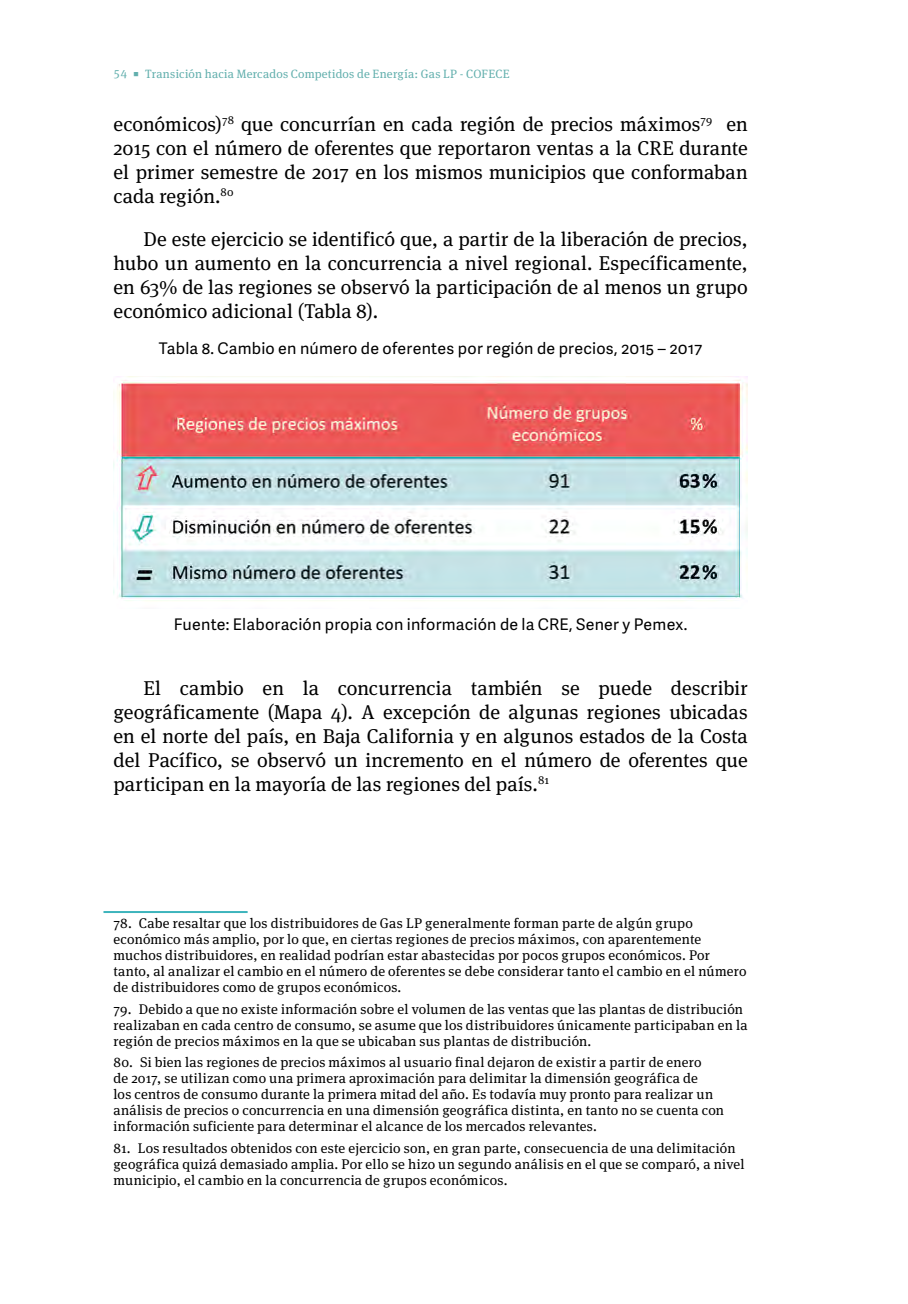
<style>
.page{position:relative;width:908px;height:1304px;background:#fff}
.page>*{position:absolute;margin:0;border:0;box-sizing:border-box;transform-origin:0 0}
.t1{font:20px/24px "Meta Serif Pro";color:#000;text-align:justify}
.t2{font:16px "Adelle Sans";letter-spacing:.015em;color:#000}
.t3{font:14px/16px "Meta Serif Pro";letter-spacing:.015em;color:#000}
.t4{font:12px "Meta Serif Pro";letter-spacing:.02em;color:#62afad}
.s1{font-family:"Adelle Sans"}
</style>
<div class="page">
<hr style="left:103px;top:911px;width:144px;height:2px;background:#3db4bc">
<img style="left:113px;top:376px;width:634px;height:225px">
<p class="t4" style="left:113px;top:65px;width:397px">54 <span class="s1">Q</span> Transición hacia Mercados Competidos de Energía: Gas LP - COFECE</p>
<h1 class="t1" style="left:113px;top:111px;width:635px">económicos)<sup>78</sup> que concurrían en cada región de precios máximos<sup>79</sup> en 2015 con el número de oferentes que reportaron ventas a la CRE durante el primer semestre de 2017 en los mismos municipios que conformaban cada región.<sup>80</sup></h1>
<p class="t1" style="left:113px;top:226px;width:635px;text-indent:30px">De este ejercicio se identificó que, a partir de la liberación de precios, hubo un aumento en la concurrencia a nivel regional. Específicamente, en 63% de las regiones se observó la participación de al menos un grupo económico adicional (Tabla 8).</p>
<p class="t2" style="left:159px;top:337px;width:544px">Tabla 8. Cambio en número de oferentes por región de precios, 2015 – 2017</p>
<p class="t2" style="left:174px;top:613px;width:515px">Fuente: Elaboración propia con información de la CRE, Sener y Pemex.</p>
<p class="t1" style="left:113px;top:675px;width:635px;text-indent:30px">El cambio en la concurrencia también se puede describir geográficamente (Mapa 4). A excepción de algunas regiones ubicadas en el norte del país, en Baja California y en algunos estados de la Costa del Pacífico, se observó un incremento en el número de oferentes que participan en la mayoría de las regiones del país.<sup>81</sup></p>
<p class="t3" style="left:113px;top:914px;width:634px">78. Cabe resaltar que los distribuidores de Gas LP generalmente forman parte de algún grupo económico más amplio, por lo que, en ciertas regiones de precios máximos, con aparentemente muchos distribuidores, en realidad podrían estar abastecidas por pocos grupos económicos. Por tanto, al analizar el cambio en el número de oferentes se debe considerar tanto el cambio en el número de distribuidores como de grupos económicos.</p>
<p class="t3" style="left:113px;top:1000px;width:635px">79. Debido a que no existe información sobre el volumen de las ventas que las plantas de distribución realizaban en cada centro de consumo, se asume que los distribuidores únicamente participaban en la región de precios máximos en la que se ubicaban sus plantas de distribución.</p>
<p class="t3" style="left:113px;top:1054px;width:612px">80. Si bien las regiones de precios máximos al usuario final dejaron de existir a partir de enero<br>de 2017, se utilizan como una primera aproximación para delimitar la dimensión geográfica de<br>los centros de consumo durante la primera mitad del año. Es todavía muy pronto para realizar un análisis de precios o concurrencia en una dimensión geográfica distinta, en tanto no se cuenta con información suficiente para determinar el alcance de los mercados relevantes.</p>
<p class="t3" style="left:113px;top:1139px;width:632px">81. Los resultados obtenidos con este ejercicio son, en gran parte, consecuencia de una delimitación geográfica quizá demasiado amplia. Por ello se hizo un segundo análisis en el que se comparó, a nivel municipio, el cambio en la concurrencia de grupos económicos.</p>
</div>
